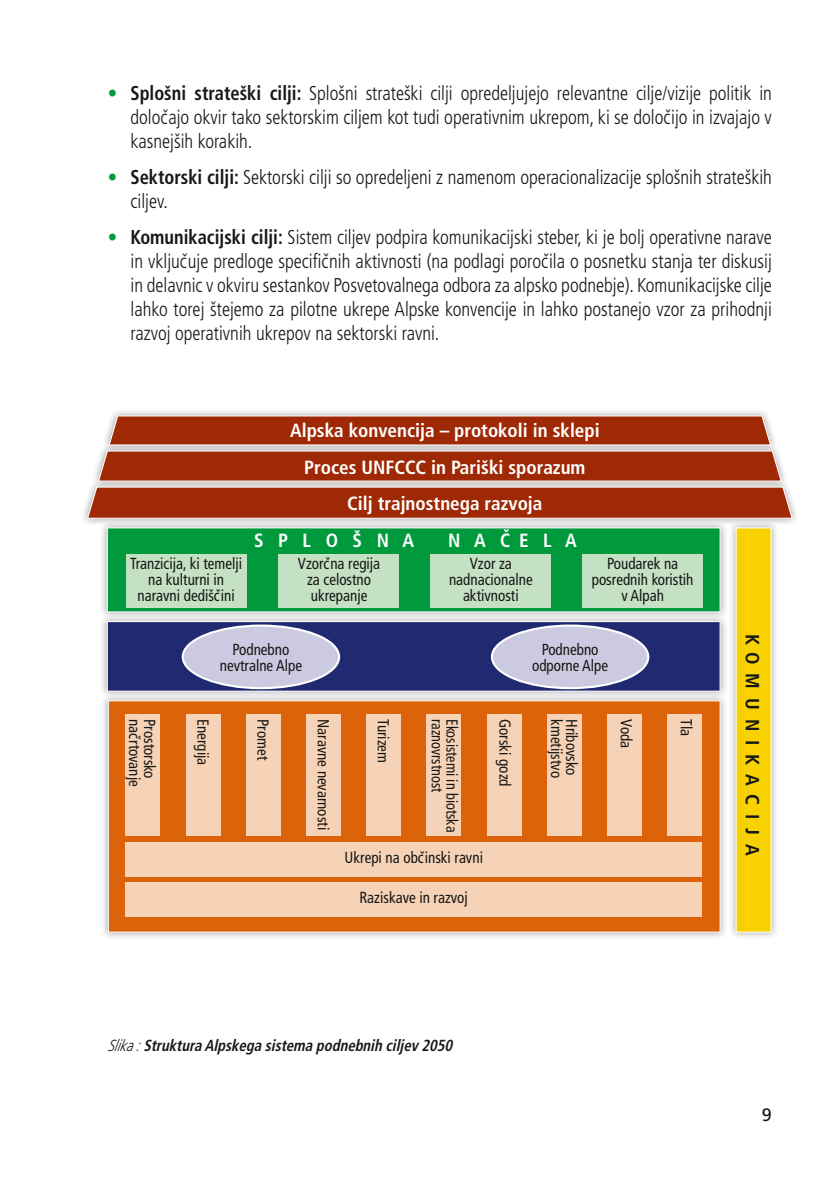
<style>
.page{position:relative;width:840px;height:1191px;background:#fff}
.page>*{position:absolute;margin:0;border:0;box-sizing:border-box;transform-origin:0 0}
.t1{font:300 condensed 20px/24px "Frutiger";color:#171715;text-align:justify;scale:.94 1}
.t2{font:700 condensed 19px "Frutiger";color:#fff}
.t3{font:700 condensed 19px "Frutiger";letter-spacing:.47em;color:#171715}
.t4{font:18px "Frutiger";color:#171715}
.t5{font:condensed 16px/16px "Frutiger";color:#171715;text-align:center;scale:.94 1}
.t6{font:italic 700 condensed 16px "Frutiger";color:#171715;scale:.92 1}
.t7{font:condensed 16px "Frutiger";color:#171715;scale:.89 1}
.s1{color:#009a3c}
.s2{font-weight:700}
.s3{font-size:19.2px}
.s4{font-family:"Frutiger LT Std";font-weight:300;font-stretch:normal}
</style>
<div class="page">
<div style="left:99px;top:613px;width:628px;height:86px;background:#171715;opacity:.4"></div>
<div style="left:107px;top:621px;width:613px;height:70px;background:#1f2a70;border:1px solid #fff"></div>
<div style="left:99px;top:520px;width:628px;height:100px;background:#171715;opacity:.4"></div>
<div style="left:107px;top:527px;width:613px;height:85px;background:#009a3c;border:1px solid #fff"></div>
<div style="left:100px;top:693px;width:627px;height:247px;background:#171715;opacity:.4"></div>
<div style="left:108px;top:700px;width:612px;height:232px;background:#dc6309;border:1px solid #fff"></div>
<div style="left:727px;top:520px;width:51px;height:420px;background:#171715;opacity:.4"></div>
<div style="left:735px;top:527px;width:36px;height:405px;background:#f7d200;border:1px solid #fff"></div>
<div style="left:80px;top:408px;width:719px;height:118px;background:#171715;opacity:.4"></div>
<svg style="left:86px;top:415px;width:707px;height:104px;background:#ad4e32"></svg>
<div style="left:667px;top:714px;width:34px;height:121px;background:#f6d3b7"></div>
<div style="left:606px;top:714px;width:35px;height:121px;background:#f6d3b7"></div>
<div style="left:546px;top:714px;width:35px;height:121px;background:#f6d3b7"></div>
<div style="left:486px;top:714px;width:35px;height:121px;background:#f6d3b7"></div>
<div style="left:426px;top:714px;width:35px;height:121px;background:#f6d3b7"></div>
<div style="left:366px;top:714px;width:35px;height:121px;background:#f6d3b7"></div>
<div style="left:306px;top:714px;width:35px;height:121px;background:#f6d3b7"></div>
<div style="left:246px;top:714px;width:34px;height:121px;background:#f6d3b7"></div>
<div style="left:185px;top:714px;width:35px;height:121px;background:#f6d3b7"></div>
<div style="left:125px;top:714px;width:35px;height:121px;background:#f6d3b7"></div>
<div style="left:125px;top:842px;width:576px;height:35px;background:#f6d3b7"></div>
<div style="left:125px;top:882px;width:576px;height:35px;background:#f6d3b7"></div>
<div style="left:183px;top:625px;width:156px;height:63px;background:#cccae0;border-radius:50%"></div>
<div style="left:181px;top:624px;width:159px;height:65px;border:2px solid #fff;border-radius:50%"></div>
<div style="left:491px;top:625px;width:157px;height:63px;background:#cccae0;border-radius:50%"></div>
<div style="left:490px;top:624px;width:159px;height:65px;border:2px solid #fff;border-radius:50%"></div>
<div style="left:126px;top:554px;width:121px;height:53px;background:#c5e1c4"></div>
<div style="left:581px;top:554px;width:120px;height:53px;background:#c5e1c4"></div>
<div style="left:278px;top:554px;width:120px;height:53px;background:#c5e1c4"></div>
<div style="left:430px;top:554px;width:120px;height:53px;background:#c5e1c4"></div>
<p class="t1" style="left:130px;top:81px;width:683px;text-indent:-23px"><span class="s1">•</span> <span class="s2">Splošni strateški cilji:</span> Splošni strateški cilji opredeljujejo relevantne cilje/vizije politik in dolocˇajo okvir tako sektorskim ciljem kot tudi operativnim ukrepom, ki se dolocˇijo in izvajajo v kasnejših korakih.</p>
<p class="t1" style="left:130px;top:165px;width:683px;text-indent:-23px"><span class="s1">•</span> <span class="s2">Sektorski cilji:</span> Sektorski cilji so opredeljeni z namenom operacionalizacije splošnih strateških ciljev.</p>
<p class="t1" style="left:130px;top:225px;width:683px;text-indent:-23px"><span class="s1">•</span> <span class="s2">Komunikacijski cilji:</span> Sistem ciljev podpira komunikacijski steber, ki je bolj operativne narave in vkljucˇuje predloge specificˇnih aktivnosti (na podlagi porocˇila o posnetku stanja ter diskusij in delavnic v okviru sestankov Posvetovalnega odbora za alpsko podnebje). Komunikacijske cilje lahko torej štejemo za pilotne ukrepe Alpske konvencije in lahko postanejo vzor za prihodnji razvoj operativnih ukrepov na sektorski ravni.</p>
<p class="t2" style="left:290px;top:419px;width:311px">Alpska konvencija – protokoli in sklepi</p>
<p class="t2" style="left:304px;top:455px;width:282px">Proces UNFCCC in Pariški sporazum</p>
<p class="t2" style="left:347px;top:492px;width:196px">Cilj trajnostnega razvoja</p>
<p class="t2" style="left:254px;top:529px;width:161px">S P L O Š N A</p>
<p class="t2" style="left:448px;top:529px;width:130px">N A <span class="s3">C</span><sup>ˇ</sup> E L A</p>
<p class="t5" style="left:130px;top:555px;width:121px">Tranzicija, ki temelji na kulturni in naravni dedišcˇini</p>
<p class="t5" style="left:298px;top:555px;width:89px">Vzorcˇna regija za celostno ukrepanje</p>
<p class="t5" style="left:449px;top:555px;width:90px">Vzor za nadnacionalne aktivnosti</p>
<p class="t5" style="left:591px;top:555px;width:110px">Poudarek na posrednih koristih v Alpah</p>
<p class="t5" style="left:220px;top:641px;width:89px">Podnebno nevtralne Alpe</p>
<p class="t5" style="left:531px;top:641px;width:82px">Podnebno odporne Alpe</p>
<p class="t5" style="left:157px;top:719px;width:65px;rotate:90deg">Prostorsko</p>
<p class="t5" style="left:211px;top:719px;width:51px;rotate:90deg">Energija</p>
<p class="t5" style="left:271px;top:719px;width:45px;rotate:90deg">Promet</p>
<p class="t5" style="left:331px;top:719px;width:119px;rotate:90deg">Naravne nevarnosti</p>
<p class="t5" style="left:391px;top:719px;width:48px;rotate:90deg">Turizem</p>
<p class="t7" style="left:446px;top:719px;width:84px;rotate:90deg">raznovrstnost</p>
<p class="t7" style="left:461px;top:719px;width:129px;rotate:90deg">Ekosistemi in biotska</p>
<p class="t5" style="left:512px;top:719px;width:73px;rotate:90deg">Gorski gozd</p>
<p class="t5" style="left:564px;top:719px;width:64px;rotate:90deg">kmetijstvo</p>
<p class="t5" style="left:579px;top:719px;width:61px;rotate:90deg">Hribovsko</p>
<p class="t5" style="left:633px;top:719px;width:32px;rotate:90deg">Voda</p>
<p class="t5" style="left:693px;top:719px;width:20px;rotate:90deg">Tla</p>
<p class="t5" style="left:143px;top:719px;width:73px;rotate:90deg">nacˇrtovanje</p>
<p class="t5" style="left:344px;top:850px;width:149px">Ukrepi na obcˇinski ravni</p>
<p class="t5" style="left:359px;top:889px;width:117px">Raziskave in razvoj</p>
<p class="t3" style="left:763px;top:633px;width:223px;rotate:90deg">KOMUNIKACIJA</p>
<p class="t6" style="left:108px;top:1035px;width:380px"><span class="s4">Slika:</span>StrukturaAlpskegasistemapodnebnih ciljev2050</p>
<p class="t4" style="left:761px;top:1103px;width:12px">9</p>
</div>
